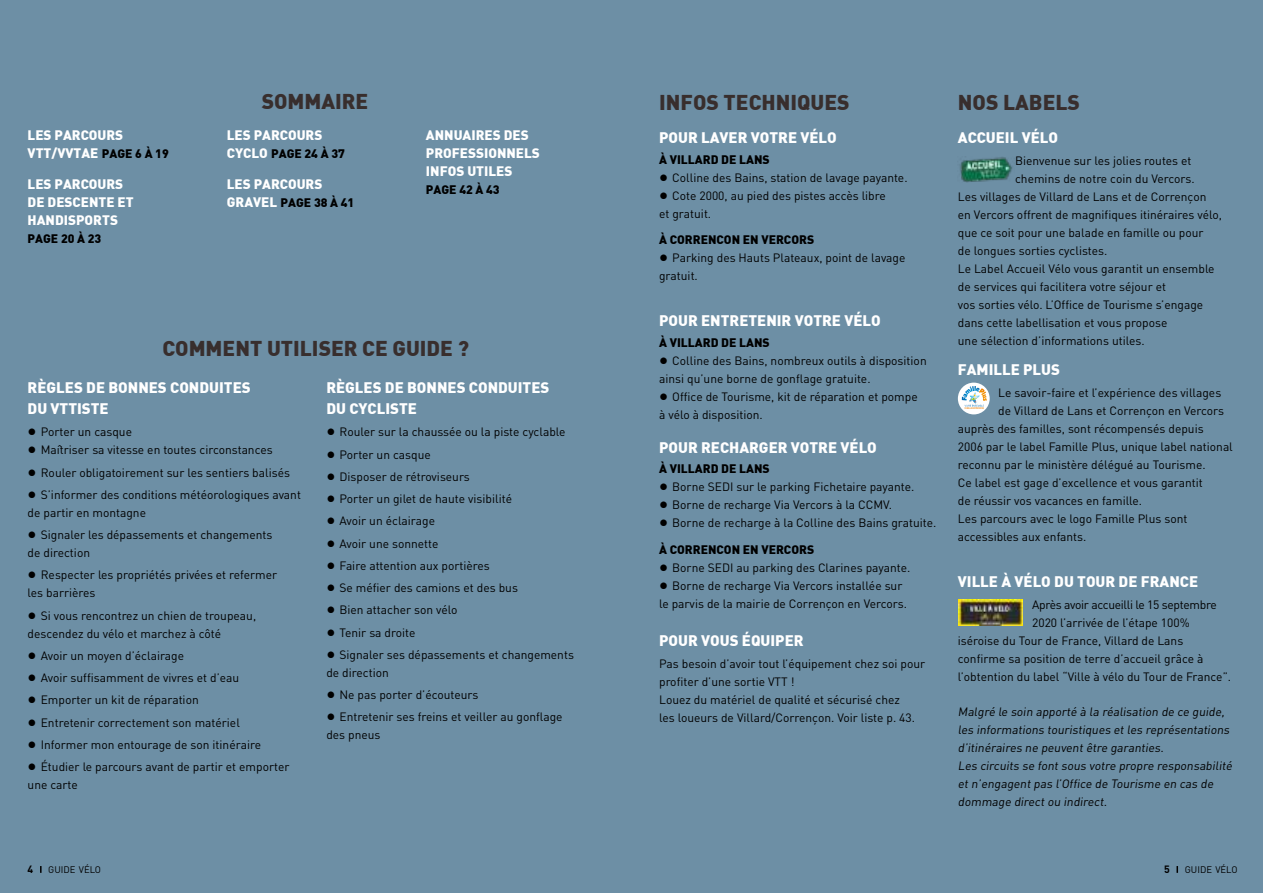
<style>
.page{position:relative;width:1263px;height:893px;background:#6d8fa5}
.page>*{position:absolute;margin:0;border:0;box-sizing:border-box;transform-origin:0 0}
.t1{font:900 21px "DIN";color:#382e2d}
.t2{font:900 15px/21px "DIN";color:#fff}
.t3{font:900 13.5px/18px "DIN";color:#fff}
.t4{font:900 12.15px "DIN";color:#000}
.t5{font:12px/18px "DIN";color:#000}
.t6{font:12px "DIN";letter-spacing:-.025em;color:#000}
.t7{font:9.45px "DIN";color:#000}
.s1{font-size:12.15px;color:#000}
.s2{font-size:13.5px;color:#fff}
.s3{font-family:"Calibri";font-weight:300;font-size:15px}
.s4{font-weight:700;font-size:10.5px}
</style>
<div class="page">
<svg style="left:40px;top:866px;width:2px;height:7px"></svg>
<svg style="left:1176px;top:866px;width:2px;height:7px"></svg>
<img style="left:960px;top:157px;width:53px;height:25px">
<div style="left:958px;top:383px;width:32px;height:31px;background:#fff;border-radius:50%"></div>
<svg style="left:962px;top:386px;width:25px;height:23px"></svg>
<img style="left:958px;top:599px;width:65px;height:26px">
<p class="t3" style="left:28px;top:126px;width:143px">LES PARCOURS<br>VTT/VVTAE <span class="s1">PAGE 6 À 19</span></p>
<p class="t3" style="left:28px;top:174px;width:108px">LES PARCOURS<br>DE DESCENTE ET<br>HANDISPORTS</p>
<p class="t4" style="left:28px;top:230px;width:75px">PAGE 20 À 23</p>
<h1 class="t1" style="left:262px;top:87px;width:108px">SOMMAIRE</h1>
<p class="t3" style="left:227px;top:126px;width:97px">LES PARCOURS</p>
<p class="t4" style="left:227px;top:146px;width:120px"><span class="s2">CYCLO</span> PAGE 24 À 37</p>
<p class="t3" style="left:227px;top:174px;width:97px">LES PARCOURS</p>
<p class="t4" style="left:227px;top:194px;width:129px"><span class="s2">GRAVEL</span> PAGE 38 À 41</p>
<p class="t3" style="left:426px;top:126px;width:116px">ANNUAIRES DES<br>PROFESSIONNELS<br>INFOS UTILES</p>
<p class="t4" style="left:426px;top:182px;width:75px">PAGE 42 À 43</p>
<h1 class="t1" style="left:162px;top:334px;width:308px">COMMENT UTILISER CE GUIDE ?</h1>
<p class="t2" style="left:28px;top:376px;width:225px">RÈGLES DE BONNES CONDUITES<br>DU VTTISTE</p>
<p class="t5" style="left:28px;top:423px;width:106px"><span class="s3">●</span> Porter un casque</p>
<p class="t5" style="left:28px;top:441px;width:247px"><span class="s3">●</span> Maîtriser sa vitesse en toutes circonstances</p>
<p class="t5" style="left:28px;top:463px;width:264px"><span class="s3">●</span> Rouler obligatoirement sur les sentiers balisés</p>
<p class="t5" style="left:28px;top:485px;width:275px"><span class="s3">●</span> S’informer des conditions météorologiques avant de partir en montagne</p>
<p class="t5" style="left:28px;top:525px;width:246px"><span class="s3">●</span> Signaler les dépassements et changements de direction</p>
<p class="t5" style="left:28px;top:566px;width:251px"><span class="s3">●</span> Respecter les propriétés privées et refermer les barrières</p>
<p class="t5" style="left:28px;top:606px;width:230px"><span class="s3">●</span> Si vous rencontrez un chien de troupeau, descendez du vélo et marchez à côté</p>
<p class="t5" style="left:28px;top:646px;width:158px"><span class="s3">●</span> Avoir un moyen d’éclairage</p>
<p class="t5" style="left:28px;top:668px;width:213px"><span class="s3">●</span> Avoir suffisamment de vivres et d’eau</p>
<p class="t5" style="left:28px;top:691px;width:173px"><span class="s3">●</span> Emporter un kit de réparation</p>
<p class="t5" style="left:28px;top:713px;width:214px"><span class="s3">●</span> Entretenir correctement son matériel</p>
<p class="t5" style="left:28px;top:735px;width:235px"><span class="s3">●</span> Informer mon entourage de son itinéraire</p>
<p class="t5" style="left:28px;top:757px;width:263px"><span class="s3">●</span> Étudier le parcours avant de partir et emporter une carte</p>
<p class="t2" style="left:326px;top:376px;width:225px">RÈGLES DE BONNES CONDUITES<br>DU CYCLISTE</p>
<p class="t5" style="left:326px;top:423px;width:241px"><span class="s3">●</span> Rouler sur la chaussée ou la piste cyclable</p>
<p class="t5" style="left:326px;top:445px;width:106px"><span class="s3">●</span> Porter un casque</p>
<p class="t5" style="left:326px;top:467px;width:145px"><span class="s3">●</span> Disposer de rétroviseurs</p>
<p class="t5" style="left:326px;top:489px;width:187px"><span class="s3">●</span> Porter un gilet de haute visibilité</p>
<p class="t5" style="left:326px;top:512px;width:110px"><span class="s3">●</span> Avoir un éclairage</p>
<p class="t5" style="left:326px;top:534px;width:114px"><span class="s3">●</span> Avoir une sonnette</p>
<p class="t5" style="left:326px;top:556px;width:165px"><span class="s3">●</span> Faire attention aux portières</p>
<p class="t5" style="left:326px;top:578px;width:193px"><span class="s3">●</span> Se méfier des camions et des bus</p>
<p class="t5" style="left:326px;top:601px;width:133px"><span class="s3">●</span> Bien attacher son vélo</p>
<p class="t5" style="left:326px;top:623px;width:91px"><span class="s3">●</span> Tenir sa droite</p>
<p class="t5" style="left:326px;top:645px;width:249px"><span class="s3">●</span> Signaler ses dépassements et changements de direction</p>
<p class="t5" style="left:326px;top:685px;width:154px"><span class="s3">●</span> Ne pas porter d’écouteurs</p>
<p class="t5" style="left:326px;top:708px;width:238px"><span class="s3">●</span> Entretenir ses freins et veiller au gonflage des pneus</p>
<h1 class="t1" style="left:659px;top:88px;width:192px">INFOS TECHNIQUES</h1>
<p class="t2" style="left:659px;top:126px;width:179px">POUR LAVER VOTRE VÉLO</p>
<p class="t4" style="left:659px;top:151px;width:112px">À VILLARD DE LANS</p>
<p class="t5" style="left:659px;top:168px;width:250px"><span class="s3">●</span> Colline des Bains, station de lavage payante.</p>
<p class="t5" style="left:659px;top:186px;width:228px"><span class="s3">●</span> Cote 2000, au pied des pistes accès libre et gratuit.</p>
<p class="t4" style="left:659px;top:232px;width:157px">À CORRENCON EN VERCORS</p>
<p class="t5" style="left:659px;top:249px;width:248px"><span class="s3">●</span> Parking des Hauts Plateaux, point de lavage gratuit.</p>
<p class="t2" style="left:659px;top:309px;width:223px">POUR ENTRETENIR VOTRE VÉLO</p>
<p class="t4" style="left:659px;top:334px;width:112px">À VILLARD DE LANS</p>
<p class="t5" style="left:659px;top:351px;width:269px"><span class="s3">●</span> Colline des Bains, nombreux outils à disposition ainsi qu’une borne de gonflage gratuite.</p>
<p class="t5" style="left:659px;top:387px;width:260px"><span class="s3">●</span> Office de Tourisme, kit de réparation et pompe à vélo à disposition.</p>
<p class="t2" style="left:659px;top:436px;width:219px">POUR RECHARGER VOTRE VÉLO</p>
<p class="t4" style="left:659px;top:461px;width:112px">À VILLARD DE LANS</p>
<p class="t5" style="left:659px;top:478px;width:257px"><span class="s3">●</span> Borne SEDI sur le parking Fichetaire payante.</p>
<p class="t5" style="left:659px;top:496px;width:234px"><span class="s3">●</span> Borne de recharge Via Vercors à la CCMV.</p>
<p class="t5" style="left:659px;top:514px;width:279px"><span class="s3">●</span> Borne de recharge à la Colline des Bains gratuite.</p>
<p class="t4" style="left:659px;top:541px;width:157px">À CORRENCON EN VERCORS</p>
<p class="t5" style="left:659px;top:558px;width:253px"><span class="s3">●</span> Borne SEDI au parking des Clarines payante.</p>
<p class="t5" style="left:659px;top:576px;width:249px"><span class="s3">●</span> Borne de recharge Via Vercors installée sur le parvis de la mairie de Corrençon en Vercors.</p>
<p class="t2" style="left:659px;top:629px;width:146px">POUR VOUS ÉQUIPER</p>
<p class="t5" style="left:659px;top:655px;width:268px">Pas besoin d’avoir tout l’équipement chez soi pour profiter d’une sortie VTT !<br>Louez du matériel de qualité et sécurisé chez<br>les loueurs de Villard/Corrençon. Voir liste p. 43.</p>
<h1 class="t1" style="left:958px;top:88px;width:124px">NOS LABELS</h1>
<p class="t2" style="left:958px;top:126px;width:102px">ACCUEIL VÉLO</p>
<p class="t5" style="left:1015px;top:152px;width:178px">Bienvenue sur les jolies routes et</p>
<p class="t5" style="left:1015px;top:170px;width:181px">chemins de notre coin du Vercors.</p>
<p class="t5" style="left:958px;top:188px;width:250px">Les villages de Villard de Lans et de Corrençon</p>
<p class="t5" style="left:958px;top:206px;width:265px">en Vercors offrent de magnifiques itinéraires vélo,</p>
<p class="t5" style="left:958px;top:224px;width:247px">que ce soit pour une balade en famille ou pour</p>
<p class="t5" style="left:958px;top:242px;width:151px">de longues sorties cyclistes.</p>
<p class="t5" style="left:958px;top:260px;width:258px">Le Label Accueil Vélo vous garantit un ensemble</p>
<p class="t5" style="left:958px;top:278px;width:210px">de services qui facilitera votre séjour et</p>
<p class="t5" style="left:958px;top:296px;width:247px">vos sorties vélo. L’Office de Tourisme s’engage</p>
<p class="t5" style="left:958px;top:314px;width:211px">dans cette labellisation et vous propose</p>
<p class="t5" style="left:958px;top:332px;width:188px">une sélection d’informations utiles.</p>
<p class="t2" style="left:958px;top:358px;width:104px">FAMILLE PLUS</p>
<p class="t5" style="left:998px;top:384px;width:225px">Le savoir-faire et l’expérience des villages</p>
<p class="t5" style="left:998px;top:402px;width:227px">de Villard de Lans et Corrençon en Vercors</p>
<p class="t5" style="left:958px;top:420px;width:247px">auprès des familles, sont récompensés depuis</p>
<p class="t5" style="left:958px;top:438px;width:276px">2006 par le label Famille Plus, unique label national</p>
<p class="t5" style="left:958px;top:456px;width:249px">reconnu par le ministère délégué au Tourisme.</p>
<p class="t5" style="left:958px;top:474px;width:247px">Ce label est gage d’excellence et vous garantit</p>
<p class="t5" style="left:958px;top:492px;width:186px">de réussir vos vacances en famille.</p>
<p class="t5" style="left:958px;top:510px;width:231px">Les parcours avec le logo Famille Plus sont</p>
<p class="t5" style="left:958px;top:528px;width:130px">accessibles aux enfants.</p>
<p class="t2" style="left:958px;top:570px;width:242px">VILLE À VÉLO DU TOUR DE FRANCE</p>
<p class="t6" style="left:1032px;top:597px;width:186px">Après avoir accueilli le 15 septembre</p>
<p class="t5" style="left:1032px;top:614px;width:159px">2020 l’arrivée de l’étape 100%</p>
<p class="t5" style="left:958px;top:632px;width:227px">iséroise du Tour de France, Villard de Lans</p>
<p class="t5" style="left:958px;top:650px;width:247px">confirme sa position de terre d’accueil grâce à</p>
<p class="t5" style="left:958px;top:668px;width:275px">l’obtention du label “Ville à vélo du Tour de France”.</p>
<p class="t5" style="left:958px;top:703px;width:278px">Malgré le soin apporté à la réalisation de ce guide, les informations touristiques et les représentations d’itinéraires ne peuvent être garanties.<br>Les circuits se font sous votre propre responsabilité et n’engagent pas l’Office de Tourisme en cas de dommage direct ou indirect.</p>
<p class="t7" style="left:28px;top:863px;width:75px"><span class="s4">4</span> GUIDE VÉLO</p>
<p class="t7" style="left:1164px;top:863px;width:75px"><span class="s4">5</span> GUIDE VÉLO</p>
</div>
